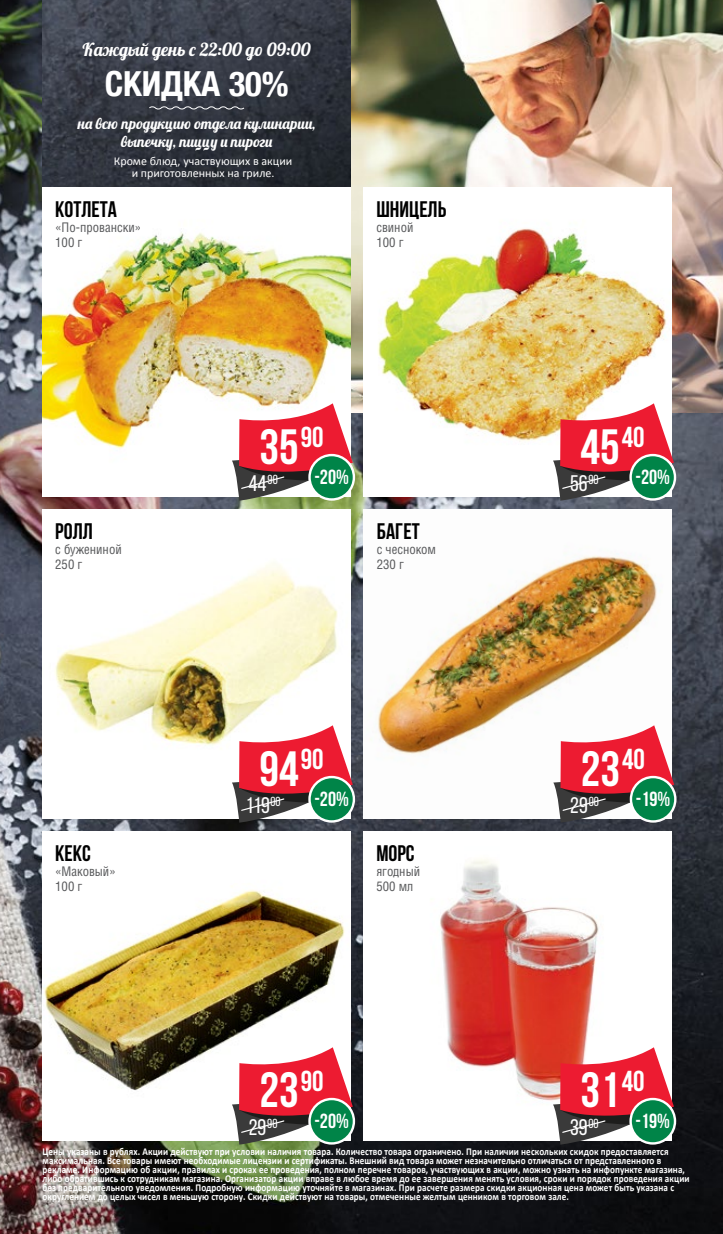
<style>
.page{position:relative;width:723px;height:1234px;background:#fff}
.page>*{position:absolute;margin:0;border:0;box-sizing:border-box;transform-origin:0 0}
.t1{font:700 49.5px "Bebas Neue";color:#fff}
.t2{font:700 condensed 34.5px "Helvetica Neue";color:#fff}
.t3{font:700 22.5px "Bebas Neue";color:#000}
.t4{font:22.5px "Bebas Neue";color:#fff}
.t5{font:700 20.4px "Bebas Neue";color:#fff}
.t6{font:18px "Lobster";color:#fff}
.t7{font:15px/18px "Lobster";color:#fff;text-align:center}
.t8{font:12.75px/15px "AG Letterica Condensed C";color:#58595b}
.t9{font:12px/12px "Calibri";color:#fff;text-align:center}
.t10{font:700 10.5px/9px "Calibri";letter-spacing:.01em;color:#fff;scale:.87 1}
</style>
<div class="page">
<img style="left:0;top:0;width:723px;height:1233px">
<img style="left:351px;top:0;width:372px;height:412px">
<img style="left:43px;top:0;width:308px;height:187px">
<svg style="left:148px;top:105px;width:97px;height:5px"></svg>
<img style="left:43px;top:831px;width:308px;height:309px">
<img style="left:43px;top:187px;width:308px;height:309px">
<img style="left:364px;top:187px;width:308px;height:309px">
<img style="left:364px;top:831px;width:308px;height:309px">
<img style="left:364px;top:509px;width:308px;height:309px">
<img style="left:43px;top:509px;width:308px;height:309px">
<svg style="left:553px;top:403px;width:121px;height:97px"></svg>
<svg style="left:232px;top:403px;width:121px;height:97px"></svg>
<svg style="left:232px;top:1047px;width:121px;height:97px"></svg>
<svg style="left:232px;top:725px;width:121px;height:97px"></svg>
<svg style="left:553px;top:725px;width:121px;height:97px"></svg>
<svg style="left:553px;top:1047px;width:121px;height:97px"></svg>
<h3 class="t6" style="left:83px;top:38px;width:230px">Каждый день с 22:00 до 09:00</h3>
<h2 class="t2" style="left:105px;top:63px;width:185px">СКИДКА 30%</h2>
<h3 class="t7" style="left:78px;top:114px;width:239px">на всю продукцию отдела кулинарии, выпечку, пиццу и пироги</h3>
<p class="t9" style="left:114px;top:155px;width:180px">Кроме блюд, участвующих в акции и приготовленных на гриле.</p>
<h3 class="t3" style="left:55px;top:197px;width:63px">Котлета</h3>
<p class="t8" style="left:55px;top:219px;width:87px">«По-провански»<br>100 г</p>
<h3 class="t3" style="left:376px;top:197px;width:72px">Шницель</h3>
<p class="t8" style="left:376px;top:219px;width:39px">свиной<br>100 г</p>
<h3 class="t3" style="left:55px;top:518px;width:39px">Ролл</h3>
<p class="t8" style="left:55px;top:541px;width:68px">с бужениной<br>250 г</p>
<h1 class="t1" style="left:259px;top:419px;width:66px">35<sup>90</sup></h1>
<h3 class="t4" style="left:249px;top:471px;width:31px">44<sup>90</sup></h3>
<h3 class="t5" style="left:314px;top:465px;width:36px">-20%</h3>
<h3 class="t3" style="left:377px;top:518px;width:44px">Багет</h3>
<p class="t8" style="left:377px;top:541px;width:61px">с чесноком<br>230 г</p>
<h3 class="t3" style="left:55px;top:840px;width:37px">Кекс</h3>
<p class="t8" style="left:55px;top:863px;width:62px">«Маковый»<br>100 г</p>
<h1 class="t1" style="left:259px;top:741px;width:66px">94<sup>90</sup></h1>
<h3 class="t4" style="left:246px;top:793px;width:36px">119<sup>00</sup></h3>
<h3 class="t5" style="left:314px;top:787px;width:36px">-20%</h3>
<h3 class="t3" style="left:376px;top:840px;width:40px">Морс</h3>
<p class="t8" style="left:376px;top:863px;width:45px">ягодный<br>500 мл</p>
<h1 class="t1" style="left:259px;top:1062px;width:66px">23<sup>90</sup></h1>
<h3 class="t4" style="left:249px;top:1114px;width:30px">29<sup>90</sup></h3>
<h3 class="t5" style="left:314px;top:1109px;width:36px">-20%</h3>
<h1 class="t1" style="left:580px;top:419px;width:66px">45<sup>40</sup></h1>
<h3 class="t4" style="left:570px;top:471px;width:30px">56<sup>90</sup></h3>
<h3 class="t5" style="left:635px;top:465px;width:36px">-20%</h3>
<h1 class="t1" style="left:581px;top:741px;width:66px">23<sup>40</sup></h1>
<h3 class="t4" style="left:570px;top:793px;width:30px">29<sup>00</sup></h3>
<h3 class="t5" style="left:636px;top:787px;width:36px">-19%</h3>
<h1 class="t1" style="left:580px;top:1062px;width:66px">31<sup>40</sup></h1>
<h3 class="t4" style="left:570px;top:1114px;width:30px">39<sup>00</sup></h3>
<h3 class="t5" style="left:635px;top:1109px;width:36px">-19%</h3>
<p class="t10" style="left:43px;top:1146px;width:745px">Цены указаны в рублях. Акции действуют при условии наличия товара. Количество товара ограничено. При наличии нескольких скидок предоставляется максимальная. Все товары имеют необходимые лицензии и сертификаты. Внешний вид товара может незначительно отличаться от представленного в рекламе. Информацию об акции, правилах и сроках ее проведения, полном перечне товаров, участвующих в акции, можно узнать на инфопункте магазина, либо обратившись к сотрудникам магазина. Организатор акции вправе в любое время до ее завершения менять условия, сроки и порядок проведения акции без предварительного уведомления. Подробную информацию уточняйте в магазинах. При расчете размера скидки акционная цена может быть указана с округлением до целых чисел в меньшую сторону. Скидки действуют на товары, отмеченные желтым ценником в торговом зале.</p>
</div>
